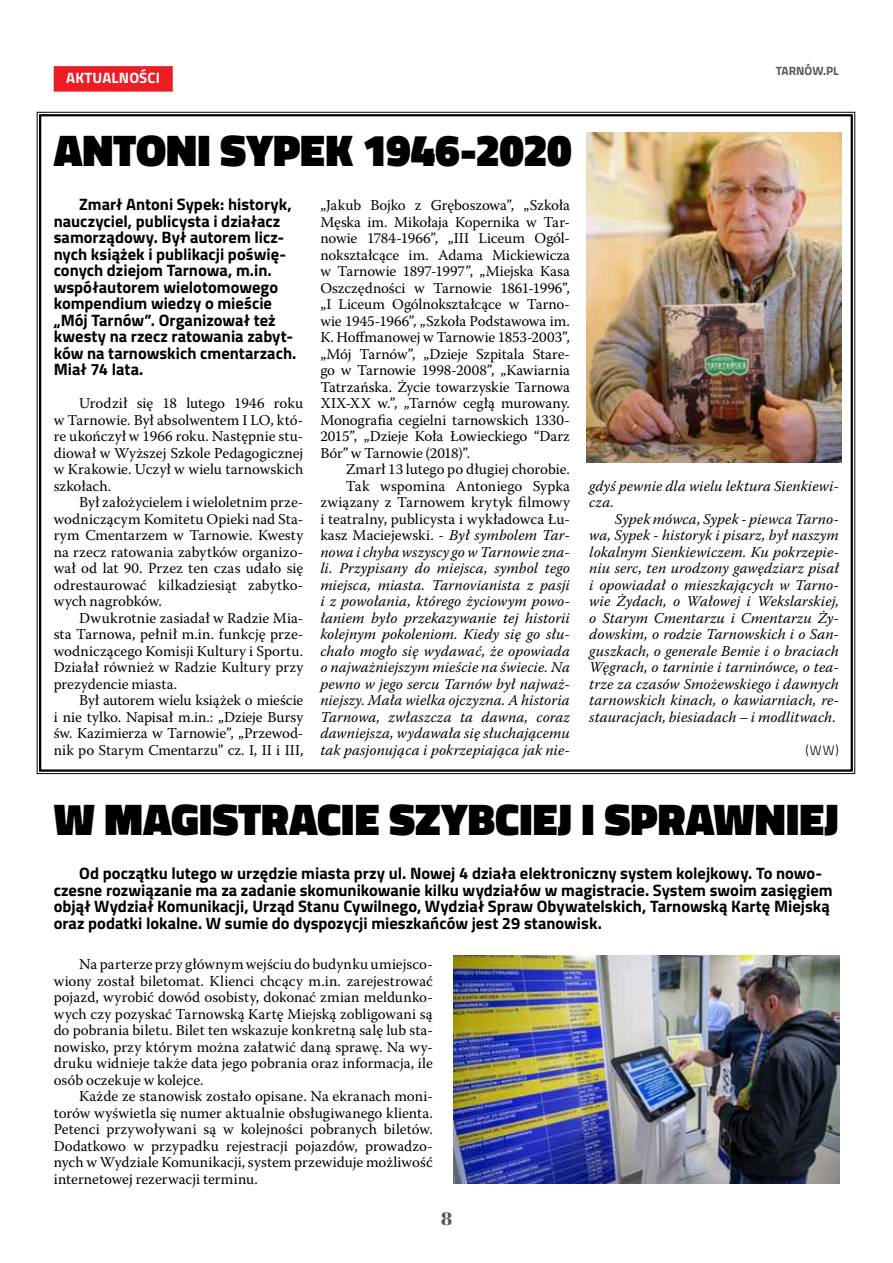
<style>
.page{position:relative;width:893px;height:1263px;background:#fff}
.page>*{position:absolute;margin:0;border:0;box-sizing:border-box;transform-origin:0 0}
.t1{font:900 45px "Titillium";color:#000}
.t2{font:18px "Abril Fatface";color:#58595b}
.t3{font:700 16.5px/16.5px "Titillium";color:#000}
.t4{font:15px/16.5px "Warnock Pro";color:#000;text-align:justify}
.t5{font:italic 15px/16.5px "Warnock Pro";letter-spacing:.005em;color:#000;text-align:right}
.t6{font:700 15px "Titillium";letter-spacing:.01em;color:#fff}
.t7{font:300 13.5px "Titillium";color:#000}
.t8{font:700 12px "Titillium";color:#58595b}
.s1{font-style:normal}
</style>
<div class="page">
<div style="left:54px;top:66px;width:119px;height:26px;background:#ed1d24"></div>
<svg style="left:36px;top:112px;width:819px;height:662px"></svg>
<img style="left:453px;top:955px;width:386px;height:229px">
<p class="t6" style="left:66px;top:66px;width:95px">AKTUALNOŚCI</p>
<p class="t8" style="left:776px;top:62px;width:65px">TARNÓW.PL</p>
<h1 class="t1" style="left:54px;top:117px;width:520px">ANTONI SYPEK 1946-2020</h1>
<p class="t3" style="left:54px;top:195px;width:244px;text-indent:26px">Zmarł Antoni Sypek: historyk, nauczyciel, publicysta i działacz samorządowy. Był autorem licz&shy;nych książek i publikacji poświę&shy;conych dziejom Tarnowa, m.in. współautorem wielotomowego kompendium wiedzy o mieście „Mój Tarnów”. Organizował też kwesty na rzecz ratowania zabyt&shy;ków na tarnowskich cmentarzach.<br>Miał 74 lata.</p>
<p class="t4" style="left:54px;top:395px;width:251px;text-indent:26px">Urodził się 18 lutego 1946 roku w Tarnowie. Był absolwentem I LO, któ&shy;re ukończył w 1966 roku. Następnie stu&shy;diował w Wyższej Szkole Pedagogicznej w Krakowie. Uczył w wielu tarnowskich szkołach.</p>
<p class="t4" style="left:54px;top:494px;width:251px;text-indent:26px">Był założycielem i wieloletnim prze&shy;wodniczącym Komitetu Opieki nad Sta&shy;rym Cmentarzem w Tarnowie. Kwesty na rzecz ratowania zabytków organizo&shy;wał od lat 90. Przez ten czas udało się odrestaurować kilkadziesiąt zabytko&shy;wych nagrobków.</p>
<p class="t4" style="left:54px;top:609px;width:251px;text-indent:26px">Dwukrotnie zasiadał w Radzie Mia&shy;sta Tarnowa, pełnił m.in. funkcję prze&shy;wodniczącego Komisji Kultury i Sportu.<br>Działał również w Radzie Kultury przy prezydencie miasta.</p>
<p class="t4" style="left:54px;top:692px;width:251px;text-indent:26px">Był autorem wielu książek o mieście i nie tylko. Napisał m.in.: „Dzieje Bursy św. Kazimierza w Tarnowie”, „Przewod&shy;nik po Starym Cmentarzu” cz. I, II i III,</p>
<p class="t4" style="left:320px;top:197px;width:251px">„Jakub Bojko z Gręboszowa”, „Szkoła Męska im. Mikołaja Kopernika w Tar&shy;nowie 1784-1966”, „III Liceum Ogól&shy;nokształcące im. Adama Mickiewicza w Tarnowie 1897-1997”, „Miejska Kasa Oszczędności w Tarnowie 1861-1996”, „I Liceum Ogólnokształcące w Tarno&shy;wie 1945-1966”, „Szkoła Podstawowa im.<br>K. Hoffmanowej w Tarnowie 1853-2003”, „Mój Tarnów”, „Dzieje Szpitala Stare&shy;go w Tarnowie 1998-2008”, „Kawiarnia Tatrzańska. Życie towarzyskie Tarnowa XIX-XX w.”, „Tarnów cegłą murowany.<br>Monografia cegielni tarnowskich 1330- 2015”, „Dzieje Koła Łowieckiego “Darz Bór” w Tarnowie (2018)”.</p>
<p class="t5" style="left:320px;top:461px;width:251px"><span class="s1">Zmarł 13 lutego po długiej chorobie.<br>Tak wspomina Antoniego Sypka związany z Tarnowem krytyk filmowy i teatralny, publicysta i wykładowca Łu&shy;kasz Maciejewski.</span> - Był symbolem Tar&shy;nowa i chyba wszyscy go w Tarnowie zna&shy;li. Przypisany do miejsca, symbol tego miejsca, miasta. Tarnovianista z pasji i z powołania, którego życiowym powo&shy;łaniem było przekazywanie tej historii kolejnym pokoleniom. Kiedy się go słu&shy;chało mogło się wydawać, że opowiada o najważniejszym mieście na świecie. Na pewno w jego sercu Tarnów był najważ&shy;niejszy. Mała wielka ojczyzna. A historia Tarnowa, zwłaszcza ta dawna, coraz dawniejsza, wydawała się słuchającemu tak pasjonująca i pokrzepiająca jak nie-</p>
<p class="t5" style="left:589px;top:477px;width:251px;text-align:left">gdyś pewnie dla wielu lektura Sienkiewi&shy;cza.</p>
<p class="t5" style="left:589px;top:510px;width:251px;text-align:justify;text-indent:26px">Sypek mówca, Sypek - piewca Tarno&shy;wa, Sypek - historyk i pisarz, był naszym lokalnym Sienkiewiczem. Ku pokrzepie&shy;niu serc, ten urodzony gawędziarz pisał i opowiadał o mieszkających w Tarno&shy;wie Żydach, o Wałowej i Wekslarskiej, o Starym Cmentarzu i Cmentarzu Ży&shy;dowskim, o rodzie Tarnowskich i o San&shy;guszkach, o generale Bemie i o braciach Węgrach, o tarninie i tarninówce, o tea&shy;trze za czasów Smożewskiego i dawnych tarnowskich kinach, o kawiarniach, re&shy;stauracjach, biesiadach – i modlitwach.</p>
<p class="t7" style="left:805px;top:740px;width:35px">(ww)</p>
<h1 class="t1" style="left:54px;top:787px;width:786px">W MAGISTRACIE SZYBCIEJ I SPRAWNIEJ</h1>
<p class="t3" style="left:54px;top:864px;width:780px;text-indent:26px">Od początku lutego w urzędzie miasta przy ul. Nowej 4 działa elektroniczny system kolejkowy. To nowo&shy;czesne rozwiązanie ma za zadanie skomunikowanie kilku wydziałów w magistracie. System swoim zasięgiem objął Wydział Komunikacji, Urząd Stanu Cywilnego, Wydział Spraw Obywatelskich, Tarnowską Kartę Miejską oraz podatki lokalne. W sumie do dyspozycji mieszkańców jest 29 stanowisk.</p>
<p class="t4" style="left:54px;top:956px;width:381px;text-indent:26px">Na parterze przy głównym wejściu do budynku umiejsco&shy;wiony został biletomat. Klienci chcący m.in. zarejestrować pojazd, wyrobić dowód osobisty, dokonać zmian meldunko&shy;wych czy pozyskać Tarnowską Kartę Miejską zobligowani są do pobrania biletu. Bilet ten wskazuje konkretną salę lub sta&shy;nowisko, przy którym można załatwić daną sprawę. Na wy&shy;druku widnieje także data jego pobrania oraz informacja, ile osób oczekuje w kolejce.</p>
<p class="t4" style="left:54px;top:1088px;width:381px;text-indent:26px">Każde ze stanowisk zostało opisane. Na ekranach moni&shy;torów wyświetla się numer aktualnie obsługiwanego klienta.<br>Petenci przywoływani są w kolejności pobranych biletów.<br>Dodatkowo w przypadku rejestracji pojazdów, prowadzo&shy;nych w Wydziale Komunikacji, system przewiduje możliwość internetowej rezerwacji terminu.</p>
<p class="t2" style="left:441px;top:1206px;width:12px">8</p>
</div>
